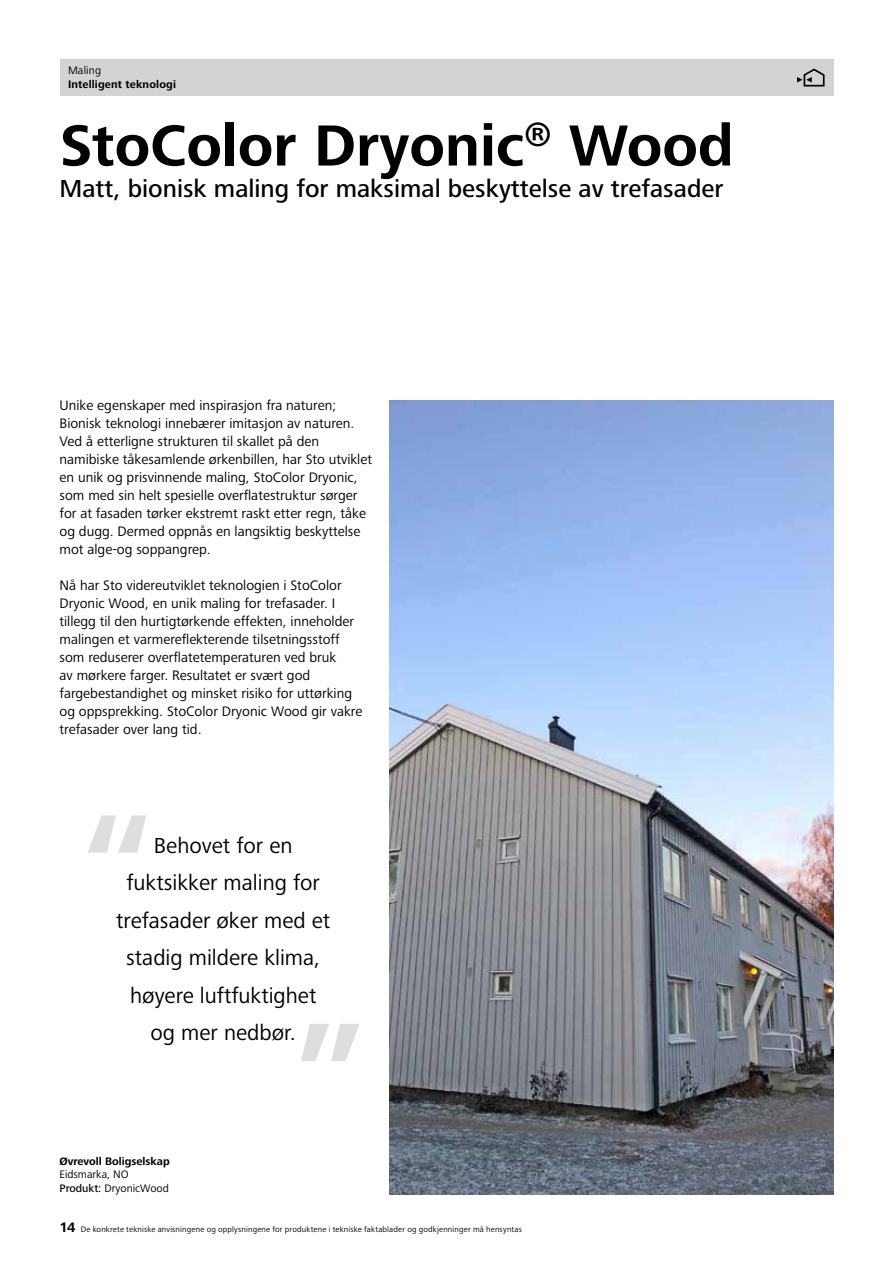
<style>
.page{position:relative;width:893px;height:1263px;background:#fff}
.page>*{position:absolute;margin:0;border:0;box-sizing:border-box;transform-origin:0 0}
.t1{font:700 150px "Frutiger Next LTW1 G";color:#bcbec0}
.t2{font:700 60px "Frutiger Next LTW1 G";color:#000}
.t3{font:500 25.5px "Frutiger Next LTW1 G";color:#000}
.t4{font:22.5px/37.5px "Frutiger Next LTW1 G";color:#000;text-align:center}
.t5{font:14.25px/18px "Frutiger Next LTW1 G";color:#000}
.t6{font:700 11.25px "Frutiger Next LTW1 G";letter-spacing:.005em;color:#000}
.t7{font:11.25px/13.5px "Frutiger Next LTW1 G";color:#000}
.t8{font:8.25px "Frutiger Next LTW1 G";letter-spacing:.02em;color:#000}
.s1{font-weight:500}
.s2{font-weight:700;font-size:14.25px}
</style>
<div class="page">
<img style="left:390px;top:401px;width:443px;height:794px">
<div style="left:60px;top:60px;width:773px;height:36px;background:#d1d3d4"></div>
<svg style="left:797px;top:68px;width:28px;height:19px"></svg>
<p class="t7" style="left:68px;top:64px;width:35px">Maling</p>
<p class="t6" style="left:68px;top:78px;width:109px">Intelligent teknologi</p>
<h2 class="t2" style="left:60px;top:111px;width:676px">StoColor Dryonic<sup>®</sup> Wood</h2>
<h3 class="t3" style="left:60px;top:174px;width:665px">Matt, bionisk maling for maksimal beskyttelse av trefasader</h3>
<p class="t5" style="left:60px;top:396px;width:314px">Unike egenskaper med inspirasjon fra naturen; Bionisk teknologi innebærer imitasjon av naturen.<br>Ved å etterligne strukturen til skallet på den namibiske tåkesamlende ørkenbillen, har Sto utviklet en unik og prisvinnende maling, StoColor Dryonic, som med sin helt spesielle overflatestruktur sørger for at fasaden tørker ekstremt raskt etter regn, tåke og dugg. Dermed oppnås en langsiktig beskyttelse mot alge-og soppangrep.</p>
<p class="t5" style="left:60px;top:576px;width:304px">Nå har Sto videreutviklet teknologien i StoColor Dryonic Wood, en unik maling for trefasader. I tillegg til den hurtigtørkende effekten, inneholder malingen et varmereflekterende tilsetningsstoff som reduserer overflatetemperaturen ved bruk<br>av mørkere farger. Resultatet er svært god fargebestandighet og minsket risiko for uttørking og oppsprekking. StoColor Dryonic Wood gir vakre trefasader over lang tid.</p>
<h1 class="t1" style="left:81px;top:788px;width:76px">“</h1>
<h3 class="t4" style="left:116px;top:827px;width:216px">Behovet for en fuktsikker maling for trefasader øker med et stadig mildere klima, høyere luftfuktighet og mer nedbør.</h3>
<h1 class="t1" style="left:292px;top:996px;width:76px">”</h1>
<p class="t6" style="left:60px;top:1154px;width:112px">Øvrevoll Boligselskap</p>
<p class="t7" style="left:60px;top:1168px;width:111px">Eidsmarka, NO<br><span class="s1">Produkt:</span> DryonicWood</p>
<p class="t8" style="left:60px;top:1224px;width:464px"><span class="s2">14</span> De konkrete tekniske anvisningene og opplysningene for produktene i tekniske faktablader og godkjenninger må hensyntas</p>
</div>
